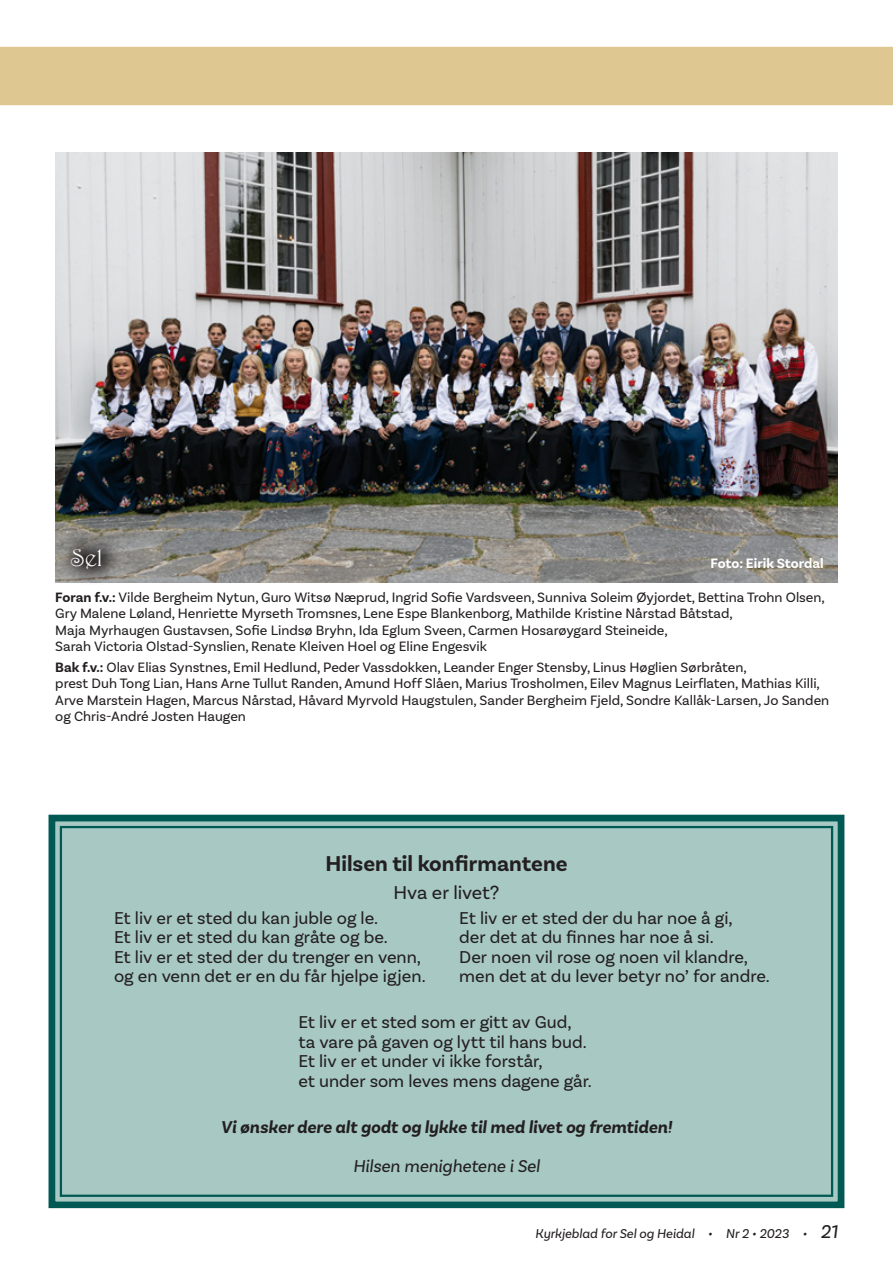
<style>
.page{position:relative;width:893px;height:1263px;background:#fff}
.page>*{position:absolute;margin:0;border:0;box-sizing:border-box;transform-origin:0 0}
.Billedtekst{font:24px "Harrington";color:#fff}
.Rubrikk_overskrift{font:700 22.5px "Basic Sans";color:#231f20}
.Rubrikk_tekst{font:19.5px "Basic Sans";letter-spacing:-.005em;color:#231f20}
.Rubrikk_tekst-2{font:18px "Basic Sans";color:#231f20}
.Rubrikk_tekst-3{font:italic 700 18px "Basic Sans";color:#231f20}
.Rubrikk_tekst-4{font:italic 18px "Basic Sans";color:#231f20}
.Figurtekst{font:14.25px/16.5px "Basic Sans";color:#231f20}
.Figurtekst-2{font:700 14.25px "Basic Sans";color:#fff}
.t1{font:italic 13.5px "Basic Sans";color:#231f20}
.s1{font-weight:700}
.s2{font-size:19.5px}
</style>
<div class="page">
<div style="left:0;top:47px;width:893px;height:58px;background:#dec791"></div>
<div style="left:48px;top:814px;width:797px;height:395px;background:#a7c8c3"></div>
<div style="left:60px;top:826px;width:773px;height:371px;border:2px solid #005953"></div>
<img style="left:55px;top:152px;width:783px;height:430px">
<svg style="left:57px;top:531px;width:66px;height:52px;background:#7b7875"></svg>
<p class="Billedtekst" style="left:71px;top:543px;width:34px">Sel</p>
<p class="Figurtekst" style="left:55px;top:588px;width:771px"><span class="s1">Foran f.v.:</span> Vilde Bergheim Nytun, Guro Witsø Næprud, Ingrid Sofie Vardsveen, Sunniva Soleim Øyjordet, Bettina Trohn Olsen, Gry Malene Løland, Henriette Myrseth Tromsnes, Lene Espe Blankenborg, Mathilde Kristine Nårstad Båtstad,<br>Maja -Myrhaugen Gustavsen, Sofie Lindsø Bryhn, Ida Eglum Sveen, Carmen Hosarøygard Steineide,<br>Sarah Victoria Olstad-Synslien, Renate Kleiven Hoel og Eline Engesvik</p>
<p class="Figurtekst" style="left:55px;top:659px;width:775px"><span class="s1">Bak f.v.:</span> Olav Elias Synstnes, Emil Hedlund, Peder Vassdokken, Leander Enger Stensby, Linus Høglien Sørbråten,<br>prest Duh Tong Lian, Hans Arne Tullut Randen, Amund Hoff Slåen, Marius Trosholmen, Eilev Magnus Leirflaten, Mathias Killi, Arve Marstein Hagen, Marcus Nårstad, Håvard Myrvold Haugstulen, Sander Bergheim Fjeld, Sondre Kallåk-Larsen, Jo Sanden og Chris-André Josten Haugen</p>
<p class="Figurtekst-2" style="left:710px;top:554px;width:115px">Foto: Eirik Stordal</p>
<p class="Rubrikk_overskrift" style="left:325px;top:849px;width:244px">Hilsen til konfirmantene</p>
<p class="Rubrikk_tekst" style="left:394px;top:880px;width:107px">Hva er livet?</p>
<p class="Rubrikk_tekst-2" style="left:459px;top:907px;width:275px">Et liv er et sted der du har noe å gi,</p>
<p class="Rubrikk_tekst-2" style="left:459px;top:926px;width:256px">der det at du finnes har noe å si.</p>
<p class="Rubrikk_tekst-2" style="left:459px;top:946px;width:290px">Der noen vil rose og noen vil klandre,</p>
<p class="Rubrikk_tekst-2" style="left:459px;top:965px;width:312px">men det at du lever betyr no’ for andre.</p>
<p class="Rubrikk_tekst-2" style="left:298px;top:1011px;width:275px">Et liv er et sted som er gitt av Gud,</p>
<p class="Rubrikk_tekst-2" style="left:298px;top:1031px;width:290px">ta vare på gaven og lytt til hans bud.</p>
<p class="Rubrikk_tekst-2" style="left:298px;top:1050px;width:246px">Et liv er et under vi ikke forstår,</p>
<p class="Rubrikk_tekst-2" style="left:298px;top:1070px;width:295px">et under som leves mens dagene går.</p>
<p class="Rubrikk_tekst-2" style="left:114px;top:907px;width:266px">Et liv er et sted du kan juble og le.</p>
<p class="Rubrikk_tekst-2" style="left:114px;top:926px;width:275px">Et liv er et sted du kan gråte og be.</p>
<p class="Rubrikk_tekst-2" style="left:114px;top:946px;width:309px">Et liv er et sted der du trenger en venn,</p>
<p class="Rubrikk_tekst-2" style="left:114px;top:965px;width:313px">og en venn det er en du får hjelpe igjen.</p>
<p class="Rubrikk_tekst-3" style="left:221px;top:1116px;width:453px">Vi ønsker dere alt godt og lykke til med livet og fremtiden!</p>
<p class="Rubrikk_tekst-4" style="left:353px;top:1155px;width:188px">Hilsen menighetene i Sel</p>
<p class="t1" style="left:535px;top:1225px;width:304px">Kyrkjeblad for Sel og Heidal • Nr 2 • 2023 • <span class="s2">21</span></p>
</div>
